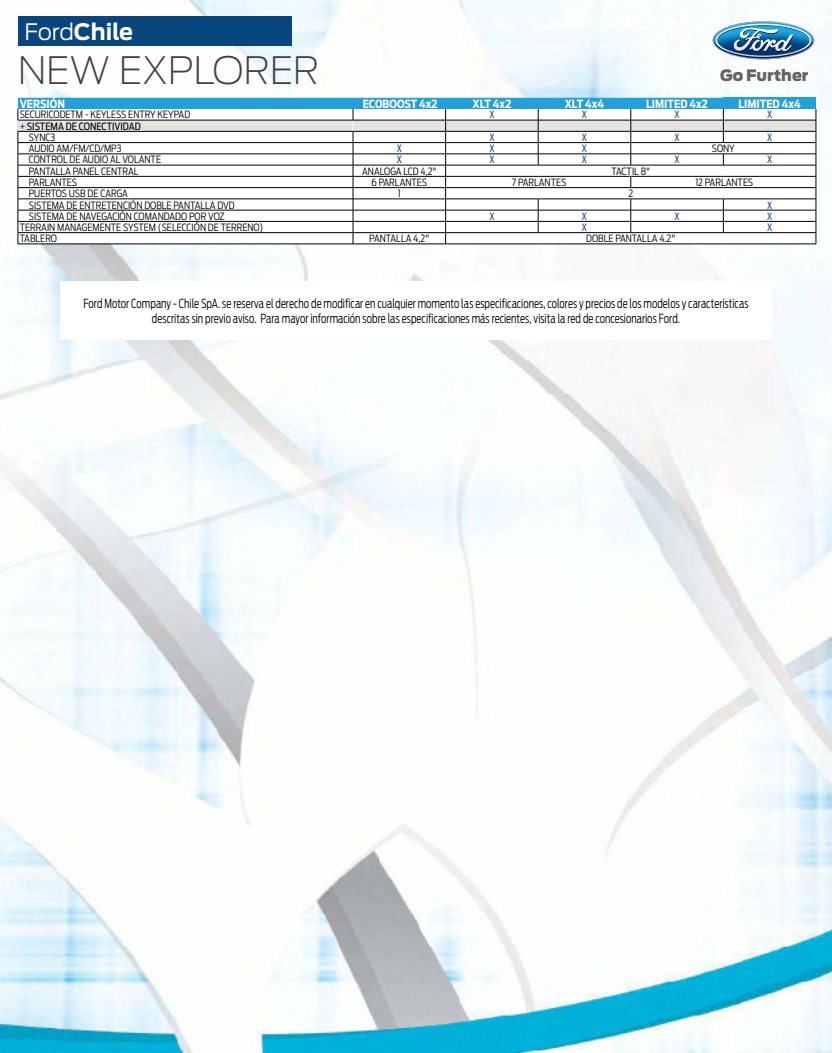
<style>
.page{position:relative;width:832px;height:1053px;background:#fff}
.page>*{position:absolute;margin:0;border:0;box-sizing:border-box;transform-origin:0 0}
.t1{font:200 37.5px "Ford Antenna";letter-spacing:-.005em;color:#404040}
.t2{font:700 22.5px "Ford Antenna";letter-spacing:-.005em;color:#fff}
.t3{font:900 15.62px "Ford Antenna";color:#646363}
.t4{font:300 12.5px/15px "Ford Antenna Cond";letter-spacing:.005em;color:#000;text-align:center;scale:.85 1}
.t5{font:700 11.25px "Ford Antenna Cond";color:#fff}
.t6{font:300 10px "Ford Antenna Cond";color:#000}
.t7{font:10px "Ford Antenna Cond";color:#0a467e;scale:.88 1}
.t8{font:10px "Ford Antenna Cond";color:#000}
.s1{font-weight:300}
.s2{color:#00487f}
</style>
<div class="page">
<img style="left:0;top:0;width:831px;height:1052px">
<hr style="left:18px;top:244px;width:335px;height:1px;background:#000">
<hr style="left:353px;top:244px;width:92px;height:1px;background:#000">
<svg style="left:18px;top:98px;width:798px;height:146px"></svg>
<hr style="left:445px;top:244px;width:93px;height:1px;background:#000">
<hr style="left:538px;top:244px;width:92px;height:1px;background:#000">
<hr style="left:630px;top:244px;width:93px;height:1px;background:#000">
<hr style="left:723px;top:244px;width:92px;height:1px;background:#000">
<div style="left:60px;top:281px;width:711px;height:59px;background:#fff"></div>
<div style="left:18px;top:17px;width:273px;height:29px;background:#0a467e"></div>
<svg style="left:712px;top:21px;width:102px;height:38px"></svg>
<p class="t2" style="left:24px;top:11px;width:110px"><span class="s1">Ford</span>Chile</p>
<p class="t1" style="left:18px;top:39px;width:303px">NEW EXPLORER</p>
<p class="t3" style="left:719px;top:60px;width:90px">Go Further</p>
<p class="t5" style="left:20px;top:94px;width:47px">VERSIÓN</p>
<p class="t5" style="left:363px;top:94px;width:76px">ECOBOOST 4x2</p>
<p class="t5" style="left:472px;top:94px;width:41px">XLT 4x2</p>
<p class="t5" style="left:564px;top:94px;width:41px">XLT 4x4</p>
<p class="t5" style="left:646px;top:94px;width:63px">LIMITED 4x2</p>
<p class="t5" style="left:738px;top:94px;width:64px">LIMITED 4x4</p>
<p class="t6" style="left:20px;top:106px;width:172px">SECURICODETM - KEYLESS ENTRY KEYPAD</p>
<p class="t7" style="left:489px;top:106px;width:7px">X</p>
<p class="t7" style="left:581px;top:106px;width:7px">X</p>
<p class="t7" style="left:674px;top:106px;width:7px">X</p>
<p class="t7" style="left:766px;top:106px;width:7px">X</p>
<p class="t8" style="left:20px;top:117px;width:122px"><span class="s2">+</span> SISTEMA DE CONECTIVIDAD</p>
<p class="t6" style="left:29px;top:129px;width:28px">SYNC3</p>
<p class="t7" style="left:489px;top:129px;width:7px">X</p>
<p class="t7" style="left:581px;top:129px;width:7px">X</p>
<p class="t7" style="left:674px;top:129px;width:7px">X</p>
<p class="t7" style="left:766px;top:129px;width:7px">X</p>
<p class="t6" style="left:29px;top:140px;width:94px">AUDIO AM/FM/CD/MP3</p>
<p class="t7" style="left:396px;top:140px;width:7px">X</p>
<p class="t7" style="left:489px;top:140px;width:7px">X</p>
<p class="t7" style="left:581px;top:140px;width:7px">X</p>
<p class="t6" style="left:711px;top:140px;width:24px">SONY</p>
<p class="t6" style="left:29px;top:151px;width:134px">CONTROL DE AUDIO AL VOLANTE</p>
<p class="t7" style="left:396px;top:151px;width:7px">X</p>
<p class="t7" style="left:489px;top:151px;width:7px">X</p>
<p class="t7" style="left:581px;top:151px;width:7px">X</p>
<p class="t7" style="left:674px;top:151px;width:7px">X</p>
<p class="t7" style="left:766px;top:151px;width:7px">X</p>
<p class="t6" style="left:29px;top:163px;width:111px">PANTALLA PANEL CENTRAL</p>
<p class="t6" style="left:362px;top:163px;width:76px">ANALOGA LCD 4,2"</p>
<p class="t6" style="left:611px;top:163px;width:40px">TACTIL 8"</p>
<p class="t6" style="left:29px;top:174px;width:50px">PARLANTES</p>
<p class="t6" style="left:371px;top:174px;width:57px">6 PARLANTES</p>
<p class="t6" style="left:512px;top:174px;width:56px">7 PARLANTES</p>
<p class="t6" style="left:695px;top:174px;width:59px">12 PARLANTES</p>
<p class="t6" style="left:29px;top:185px;width:100px">PUERTOS USB DE CARGA</p>
<p class="t6" style="left:397px;top:185px;width:4px">1</p>
<p class="t6" style="left:628px;top:185px;width:6px">2</p>
<p class="t6" style="left:29px;top:196px;width:207px">SISTEMA DE ENTRETENCIÓN DOBLE PANTALLA DVD</p>
<p class="t7" style="left:766px;top:196px;width:7px">X</p>
<p class="t6" style="left:29px;top:208px;width:197px">SISTEMA DE NAVEGACIÓN COMANDADO POR VOZ</p>
<p class="t7" style="left:489px;top:207px;width:7px">X</p>
<p class="t7" style="left:581px;top:207px;width:7px">X</p>
<p class="t7" style="left:674px;top:207px;width:7px">X</p>
<p class="t7" style="left:766px;top:207px;width:7px">X</p>
<p class="t6" style="left:20px;top:219px;width:245px">TERRAIN MANAGEMENTE SYSTEM (SELECCIÓN DE TERRENO)</p>
<p class="t7" style="left:581px;top:219px;width:7px">X</p>
<p class="t7" style="left:766px;top:219px;width:7px">X</p>
<p class="t6" style="left:20px;top:230px;width:39px">TABLERO</p>
<p class="t6" style="left:369px;top:230px;width:61px">PANTALLA 4,2"</p>
<p class="t6" style="left:586px;top:230px;width:91px">DOBLE PANTALLA 4.2"</p>
<p class="t4" style="left:83px;top:294px;width:783px">Ford Motor Company - Chile SpA. se reserva el derecho de modificar en cualquier momento las especificaciones, colores y precios de los modelos y características descritas sin previo aviso. Para mayor información sobre las especificaciones más recientes, visita la red de concesionarios Ford.</p>
</div>
